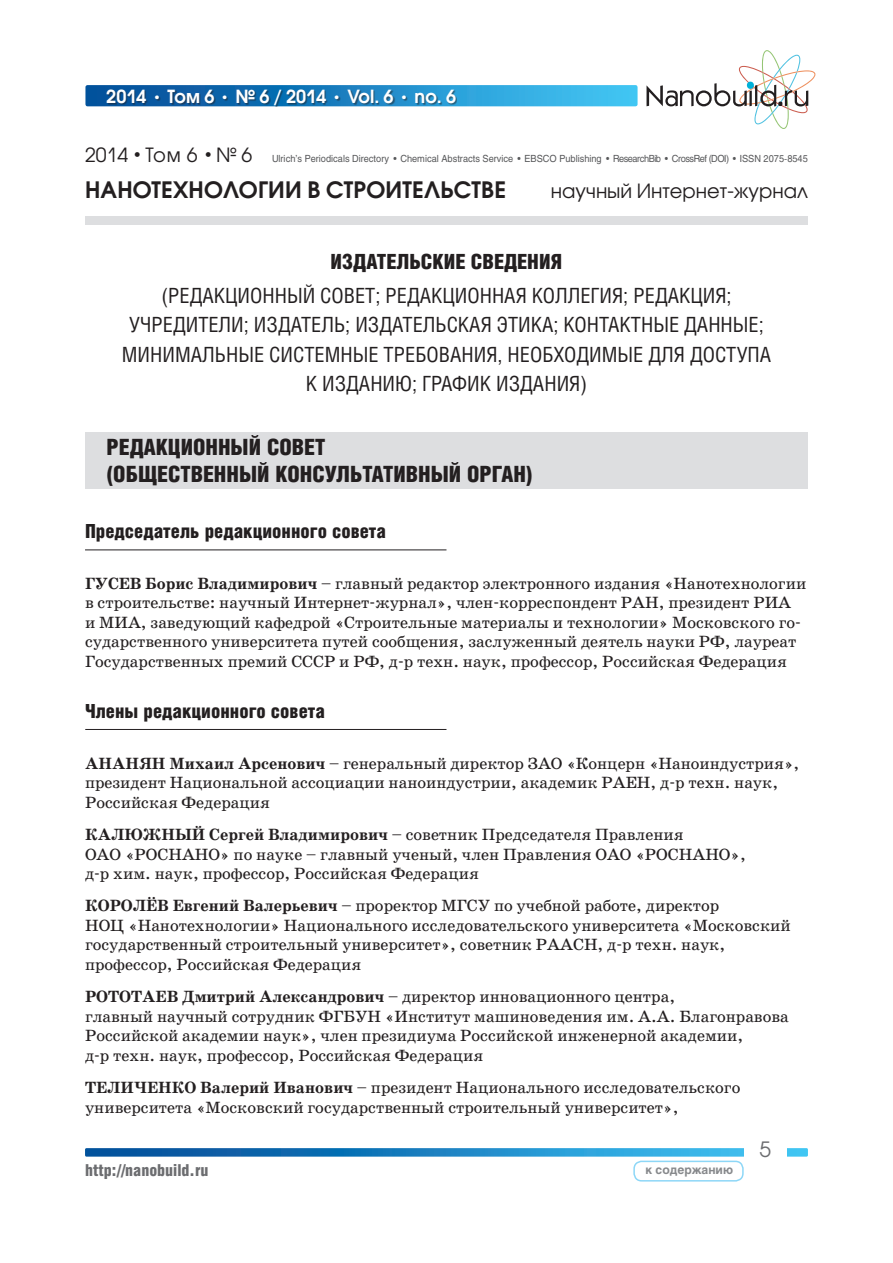
<style>
.page{position:relative;width:893px;height:1263px;background:#fff}
.page>*{position:absolute;margin:0;border:0;box-sizing:border-box;transform-origin:0 0}
.t1{font:900 22.5px/27px "Helios Cond";color:#231f20}
.t2{font:600 22.5px "Avant Garde Gothic C";letter-spacing:.01em;color:#231f20}
.t3{font:21px/29.4px "Helios Cond";color:#231f20;text-align:center}
.t4{font:900 21px "Helios Cond";color:#231f20}
.t5{font:21px "Avant Garde Gothic C";color:#6c6d70}
.t6{font:900 19.5px "Helios Cond";color:#231f20}
.t7{font:19.5px "Avant Garde Gothic C";color:#231f20}
.t8{font:600 18px "Avant Garde Gothic C";color:#fff}
.t9{font:16.5px/19.5px "School Book C";color:#231f20}
.t10{font:900 16.5px "Helios Cond";color:#6c6d70}
.t11{font:700 12px "Helios";color:#87898c}
.t12{font:9.75px "Helios";color:#57585a;scale:.94 1}
.s1{font-family:"School Book C";font-weight:700}
.s2{font-family:"Avant Garde Gothic C";font-size:19.5px;color:#231f20}
.s3{font-weight:700}
</style>
<div class="page">
<svg style="left:85px;top:1148px;width:723px;height:8px;background:#2085c3"></svg>
<div style="left:744px;top:1137px;width:43px;height:19px;background:#fff"></div>
<div style="left:633px;top:1160px;width:111px;height:21px;border:2px solid #8dd7f7;border-radius:7px"></div>
<div style="left:85px;top:85px;width:553px;height:21px;background:linear-gradient(to right,#004694,#42c8f7);border-radius:2px"></div>
<div style="left:108px;top:90px;width:349px;height:17px;background:#231f20;opacity:.5"></div>
<svg style="left:646px;top:50px;width:169px;height:79px"></svg>
<div style="left:85px;top:216px;width:723px;height:9px;background:#dddee0"></div>
<div style="left:85px;top:432px;width:723px;height:57px;background:#dddee0"></div>
<hr style="left:85px;top:549px;width:361px;height:1px;background:#231f20">
<hr style="left:85px;top:729px;width:361px;height:1px;background:#231f20">
<p class="t8" style="left:106px;top:85px;width:351px">2014 <span class="s1">•</span> Том 6 <span class="s1">•</span> № 6 / 2014 <span class="s1">•</span> Vol. 6 <span class="s1">•</span> no. 6</p>
<p class="t12" style="left:85px;top:153px;width:770px"><span class="s2">2014</span> <sup>•</sup> <span class="s2">Toм 6</span> <sup>•</sup> <span class="s2">№ 6</span> Ulrich’s Periodicals Directory • Chemical Abstracts Service • EBSCO Publishing • ResearchBib • CrossRef (DOI) • ISSN 2075-8545</p>
<h1 class="t2" style="left:85px;top:176px;width:423px">Нанотехнологии в строительстве</h1>
<p class="t7" style="left:551px;top:179px;width:259px">научный Интернет-журнал</p>
<p class="t4" style="left:331px;top:250px;width:233px">ИЗДАТЕЛЬСКИЕ СВЕДЕНИЯ</p>
<p class="t3" style="left:122px;top:280px;width:651px">(РЕДАКЦИОННЫЙ СОВЕТ; РЕДАКЦИОННАЯ КОЛЛЕГИЯ; РЕДАКЦИЯ; УЧРЕДИТЕЛИ; ИЗДАТЕЛЬ; ИЗДАТЕЛЬСКАЯ ЭТИКА; КОНТАКТНЫЕ ДАННЫЕ; МИНИМАЛЬНЫЕ СИСТЕМНЫЕ ТРЕБОВАНИЯ, НЕОБХОДИМЫЕ ДЛЯ ДОСТУПА К ИЗДАНИЮ; ГРАФИК ИЗДАНИЯ)</p>
<h1 class="t1" style="left:107px;top:433px;width:428px;text-indent:61px">ционный совет<br>(ОБЩЕСТВЕННЫЙ КОНСУЛЬТАТИВНЫЙ ОРГАН)</h1>
<h1 class="t1" style="left:107px;top:433px;width:26px">редак</h1>
<p class="t6" style="left:85px;top:520px;width:303px">Председатель редакционного совета</p>
<p class="t9" style="left:85px;top:574px;width:723px"><span class="s3">ГУСЕВ Борис Владимирович</span> – главный редактор электронного издания «Нанотехнологии в строительстве: научный Интернет-журнал», член-корреспондент РАН, президент РИА<br>и МИА, заведующий кафедрой «Строительные материалы и технологии» Московского го&shy;сударственного университета путей сообщения, заслуженный деятель науки РФ, лауреат Государственных премий СССР и РФ, д-р техн. наук, профессор, Российская Федерация</p>
<p class="t6" style="left:85px;top:700px;width:241px">Члены редакционного совета</p>
<p class="t9" style="left:85px;top:754px;width:716px"><span class="s3">АНАНЯН Михаил Арсенович</span> – генеральный директор ЗАО «Концерн «Наноиндустрия», президент Национальной ассоциации наноиндустрии, академик РАЕН, д-р техн. наук,<br>Российская Федерация</p>
<p class="t9" style="left:85px;top:825px;width:662px"><span class="s3">КАЛЮЖНЫЙ Сергей Владимирович</span> – советник Председателя Правления<br>ОАО «РОСНАНО» по науке – главный ученый, член Правления ОАО «РОСНАНО», д-р хим. наук, профессор, Российская Федерация</p>
<p class="t9" style="left:85px;top:896px;width:707px"><span class="s3">КОРОЛЁВ Евгений Валерьевич</span> – проректор МГСУ по учебной работе, директор<br>НОЦ «Нанотехнологии» Национального исследовательского университета «Московский государственный строительный университет», советник РААСН, д-р техн. наук, профессор, Российская Федерация</p>
<p class="t9" style="left:85px;top:987px;width:705px"><span class="s3">РОТОТАЕВ Дмитрий Александрович</span> – директор инновационного центра,<br>главный научный сотрудник ФГБУН «Институт машиноведения им. А.А. Благонравова Российской академии наук», член президиума Российской инженерной академии,<br>д-р техн. наук, профессор, Российская Федерация</p>
<p class="t9" style="left:85px;top:1078px;width:657px"><span class="s3">ТЕЛИЧЕНКО Валерий Иванович</span> – президент Национального исследовательского университета «Московский государственный строительный университет»,</p>
<p class="t10" style="left:85px;top:1161px;width:125px">http://nanobuild.ru</p>
<p class="t11" style="left:645px;top:1163px;width:89px">к содержанию</p>
<p class="t5" style="left:760px;top:1136px;width:13px">5</p>
</div>
